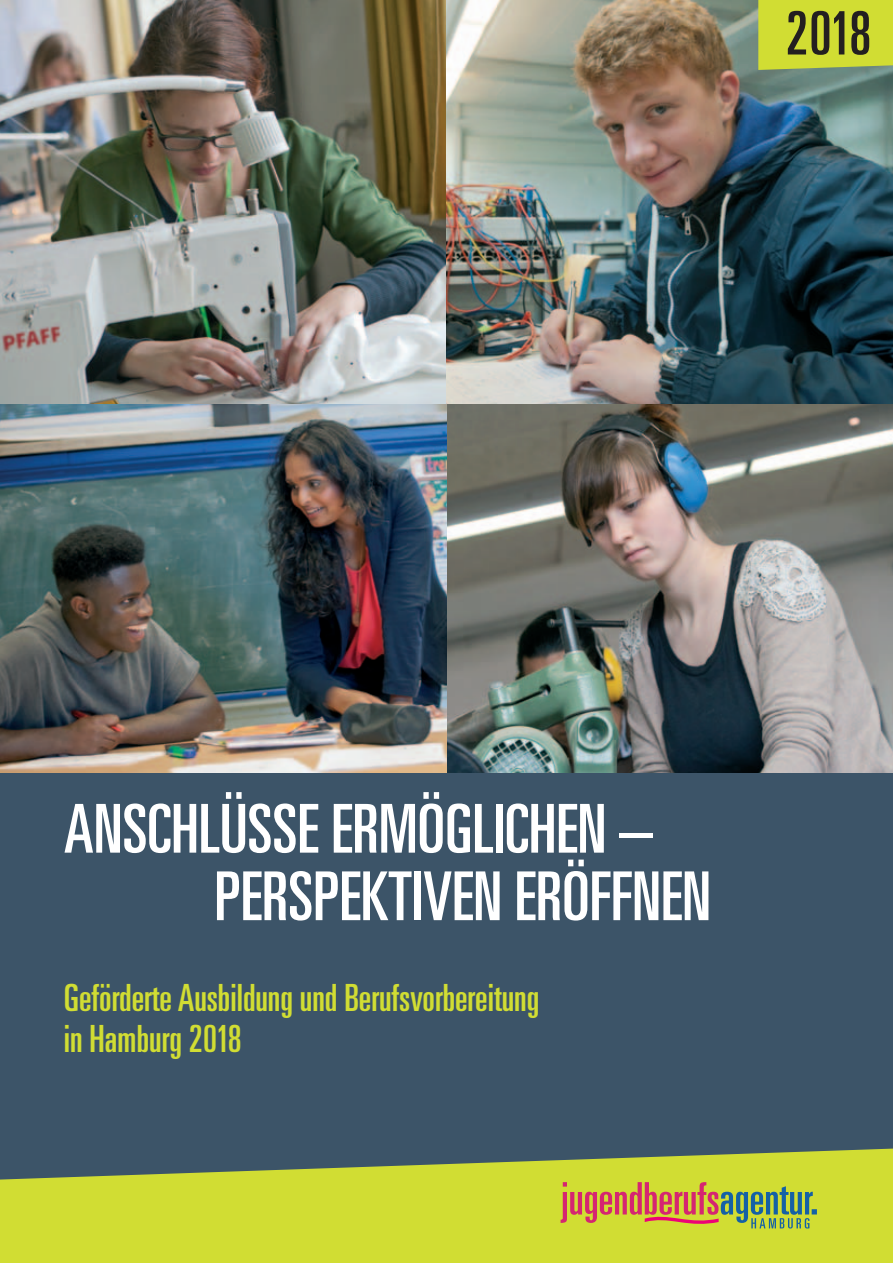
<style>
.page{position:relative;width:893px;height:1263px;background:#fff}
.page>*{position:absolute;margin:0;border:0;box-sizing:border-box;transform-origin:0 0}
.t1{font:ultra-condensed 67.5px/67.5px "Univers";color:#fff}
.t2{font:ultra-condensed 60px "Univers";color:#231f20}
.t3{font:ultra-condensed 37.5px/40.5px "Univers";color:#d1dd33}
</style>
<div class="page">
<img style="left:0;top:0;width:893px;height:773px">
<div style="left:758px;top:0;width:135px;height:70px;background:#d1dd33"></div>
<div style="left:0;top:773px;width:893px;height:446px;background:#3c5468"></div>
<svg style="left:0;top:1148px;width:893px;height:115px;fill:#d1dd33"></svg>
<svg style="left:561px;top:1182px;width:256px;height:46px;background:#b9a34f"></svg>
<h2 class="t2" style="left:786px;top:11px;width:87px">2018</h2>
<h1 class="t1" style="left:214px;top:801px;width:498px;text-indent:-151px">ANSCHLÜSSE ERMÖGLICHEN –<br>PERSPEKTIVEN ERÖFFNEN</h1>
<p class="t3" style="left:64px;top:981px;width:477px">Geförderte Ausbildung und Berufsvorbereitung in Hamburg 2018</p>
</div>
